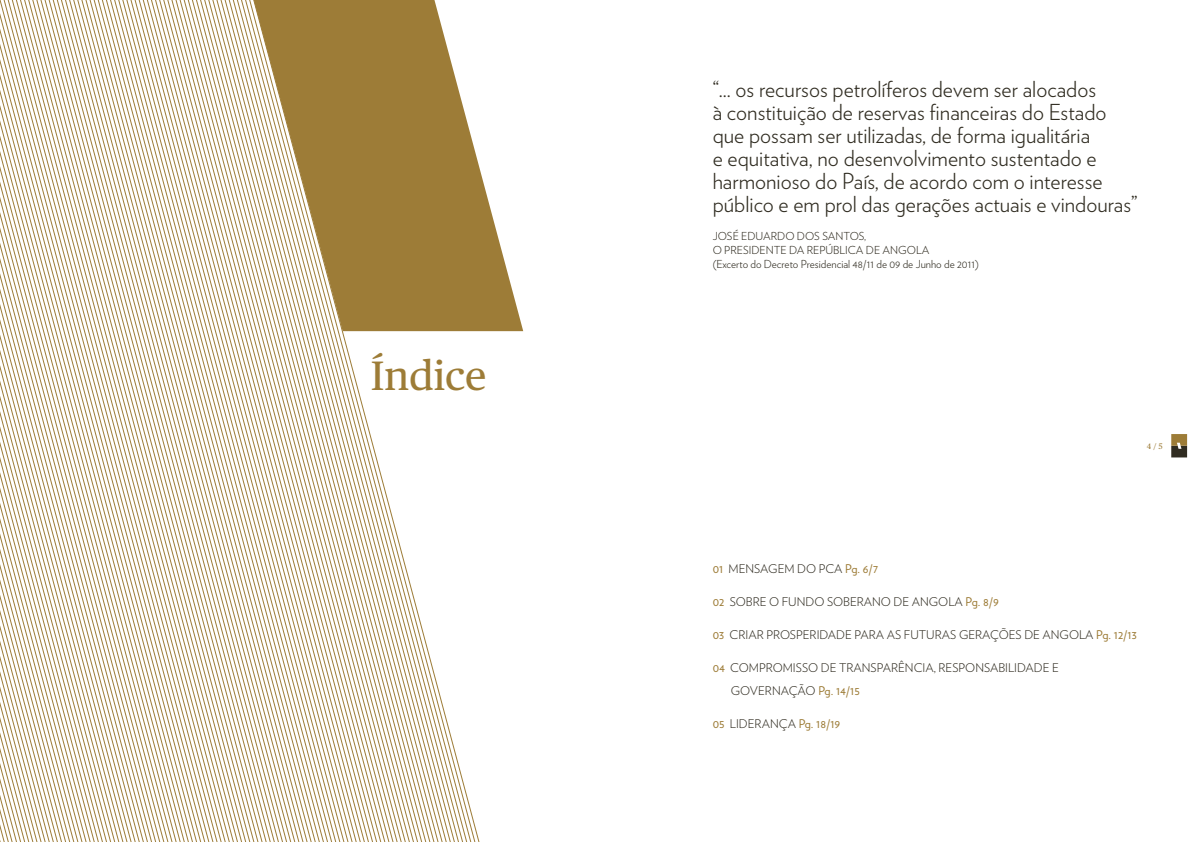
<style>
.page{position:relative;width:1191px;height:842px;background:#fff}
.page>*{position:absolute;margin:0;border:0;box-sizing:border-box;transform-origin:0 0}
.t1{font:41px "Publico Text";color:#9d7c37}
.t2{font:300 22px/23px "Verlag";color:#302c21}
.t3{font:300 12px "Verlag";color:#302c21}
.t4{font:12px "Verlag";color:#9d7c37}
.t5{font:300 11px/14px "Verlag";color:#302c21}
.t6{font:8px "Publico Text";color:#9d7c37}
.s1{font-weight:400;color:#9d7c37}
.s2{font-weight:300;color:#302c21}
</style>
<div class="page">
<svg style="left:1171px;top:434px;width:16px;height:23px"></svg>
<svg style="left:0;top:0;width:513px;height:842px"></svg>
<h1 class="t1" style="left:371px;top:352px;width:117px">Índice</h1>
<p class="t2" style="left:712px;top:76px;width:426px">“... os recursos petrolíferos devem ser alocados<br>à constituição de reservas financeiras do Estado que possam ser utilizadas, de forma igualitária<br>e equitativa, no desenvolvimento sustentado e harmonioso do País, de acordo com o interesse público e em prol das gerações actuais e vindouras”</p>
<p class="t5" style="left:712px;top:228px;width:267px">JOSÉ EDUARDO DOS SANTOS,<br>O PRESIDENTE DA REPÚBLICA DE ANGOLA<br>(Excerto do Decreto Presidencial 48/11 de 09 de Junho de 2011)</p>
<p class="t6" style="left:1146px;top:441px;width:17px">4 / 5</p>
<p class="t3" style="left:712px;top:560px;width:167px"><span class="s1">01</span> MENSAGEM DO PCA <span class="s1">Pg. 6/7</span></p>
<p class="t3" style="left:712px;top:593px;width:94px"><span class="s1">02</span> Sobre o Fundo</p>
<p class="t3" style="left:827px;top:593px;width:47px">Soberano</p>
<p class="t3" style="left:893px;top:593px;width:37px">de Ango</p>
<p class="t4" style="left:948px;top:592px;width:52px"><span class="s2">la</span> Pg. 8/9</p>
<p class="t3" style="left:712px;top:626px;width:425px"><span class="s1">03</span> CRIAR PROSPERIDADE PARA AS FUTURAS GERaÇÕES DE ANGOLA <span class="s1">Pg. 12/13</span></p>
<p class="t3" style="left:712px;top:659px;width:36px"><span class="s1">04</span> Comp</p>
<p class="t3" style="left:765px;top:659px;width:16px">romisso</p>
<p class="t3" style="left:821px;top:659px;width:42px">de transpa</p>
<p class="t3" style="left:891px;top:659px;width:22px">rência</p>
<p class="t3" style="left:933px;top:659px;width:21px">, responsa</p>
<p class="t3" style="left:998px;top:659px;width:24px">bi lidade</p>
<p class="t3" style="left:1052px;top:659px;width:6px">e</p>
<p class="t3" style="left:730px;top:682px;width:51px">governaç</p>
<p class="t4" style="left:797px;top:681px;width:64px"><span class="s2">ão</span> Pg. 14/15</p>
<p class="t4" style="left:712px;top:714px;width:129px">05 <span class="s2">LIDERANÇA</span> Pg. 18/19</p>
</div>
